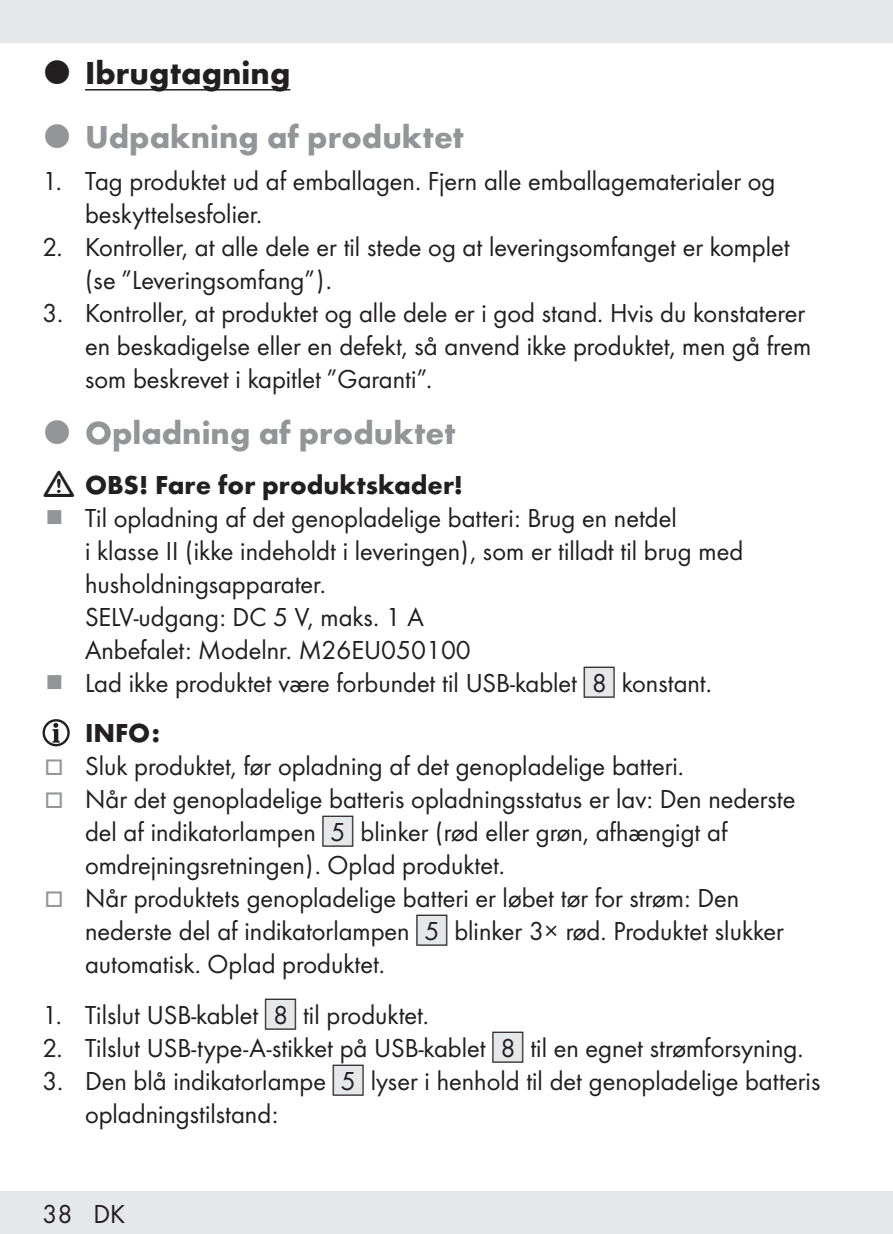
<style>
.page{position:relative;width:893px;height:1234px;background:#fff}
.page>*{position:absolute;margin:0;border:0;box-sizing:border-box;transform-origin:0 0}
.t1{font:700 33px "Futura";color:#939598}
.t2{font:700 33px "Futura";color:#231f20}
.Indent{font:27px/33px "Futura Boo";color:#231f20}
.Indent_SB{font:700 27px "Futura";color:#231f20}
.s1{font-family:"IMP Lidl Num Box";font-size:23.7px;color:#e6e7e9}
.s2{font-family:"IMP Lidl Num Box";font-size:23.7px}
.s3{color:#939598}
</style>
<div class="page">
<div style="left:0;top:1191px;width:893px;height:42px;background:#e6e7e9"></div>
<div style="left:0;top:0;width:893px;height:43px;background:#e6e7e9"></div>
<hr style="left:85px;top:89px;width:205px;height:1px;background:#231f20">
<svg style="left:44px;top:720px;width:25px;height:25px"></svg>
<div style="left:43px;top:719px;width:27px;height:27px;border:2px solid #231f20;border-radius:50%"></div>
<svg style="left:52px;top:722px;width:8px;height:20px"></svg>
<p class="t2" style="left:85px;top:48px;width:207px">Ibrugtagning</p>
<p class="t1" style="left:85px;top:113px;width:380px">Udpakning af produktet</p>
<p class="Indent" style="left:85px;top:163px;width:692px;text-indent:-43px">1. Tag produktet ud af emballagen. Fjern alle emballagematerialer og beskyttelsesfolier.</p>
<p class="Indent" style="left:85px;top:229px;width:706px;text-indent:-43px">2. Kontroller, at alle dele er til stede og at leveringsomfanget er komplet (se ”Leveringsomfang”).</p>
<p class="Indent" style="left:85px;top:295px;width:728px;text-indent:-43px">3. Kontroller, at produktet og alle dele er i god stand. Hvis du konstaterer en beskadigelse eller en defekt, så anvend ikke produktet, men gå frem som beskrevet i kapitlet ”Garanti”.</p>
<p class="t1" style="left:85px;top:408px;width:372px">Opladning af produktet</p>
<p class="Indent_SB" style="left:85px;top:465px;width:379px">OBS! Fare for produktskader!</p>
<p class="Indent" style="left:85px;top:500px;width:660px">Til opladning af det genopladelige batteri: Brug en netdel<br>i klasse II (ikke indeholdt i leveringen), som er tilladt til brug med husholdningsapparater.</p>
<p class="Indent" style="left:85px;top:599px;width:340px">SELV-udgang: DC 5 V, maks. 1 A</p>
<p class="Indent" style="left:85px;top:632px;width:387px">Anbefalet: Modelnr. M26EU050100</p>
<p class="Indent" style="left:85px;top:665px;width:625px">Lad ikke produktet være forbundet til USB-kablet <span class="s1">[</span><span class="s2">8]</span> konstant.</p>
<p class="Indent_SB" style="left:85px;top:713px;width:77px">INFO:</p>
<p class="Indent" style="left:45px;top:748px;width:637px"><span class="s3">□</span> Sluk produktet, før opladning af det genopladelige batteri.</p>
<p class="Indent" style="left:85px;top:781px;width:712px;text-indent:-40px"><span class="s3">□</span> Når det genopladelige batteris opladningsstatus er lav: Den nederste del af indikatorlampen <span class="s1">[</span><span class="s2">5]</span> blinker (rød eller grøn, afhængigt af omdrejningsretningen). Oplad produktet.</p>
<p class="Indent" style="left:85px;top:880px;width:700px;text-indent:-40px"><span class="s3">□</span> Når produktets genopladelige batteri er løbet tør for strøm: Den nederste del af indikatorlampen <span class="s1">[</span><span class="s2">5]</span> blinker 3× rød. Produktet slukker automatisk. Oplad produktet.</p>
<p class="Indent" style="left:43px;top:996px;width:385px">1. Tilslut USB-kablet <span class="s1">[</span><span class="s2">8]</span> til produktet.</p>
<p class="Indent" style="left:43px;top:1029px;width:759px">2. Tilslut USB-type-A-stikket på USB-kablet <span class="s1">[</span><span class="s2">8]</span> til en egnet strømforsyning.</p>
<p class="Indent" style="left:85px;top:1062px;width:737px;text-indent:-43px">3. Den blå indikatorlampe <span class="s1">[</span><span class="s2">5]</span> lyser i henhold til det genopladelige batteris opladningstilstand:</p>
<p class="Indent" style="left:43px;top:1195px;width:84px">38 DK</p>
</div>
